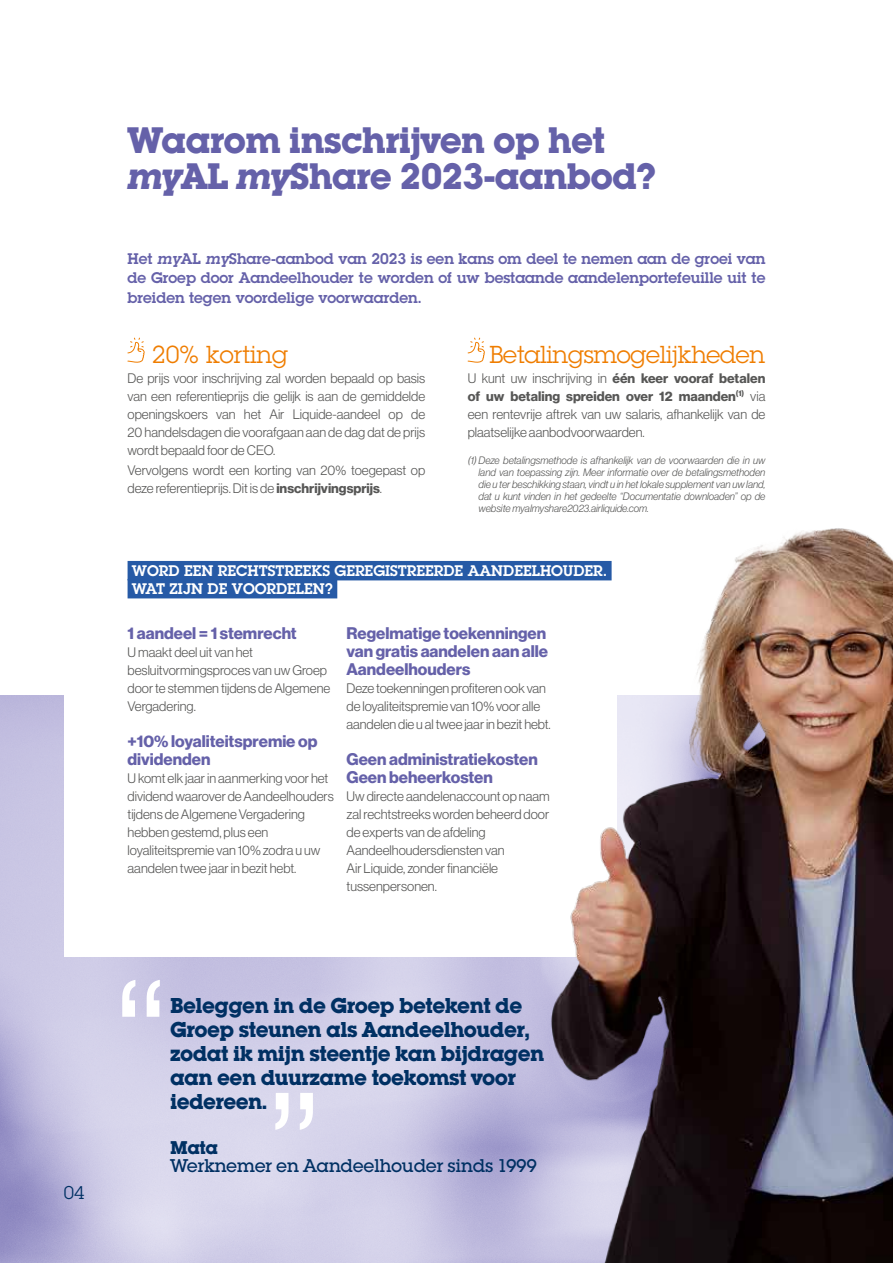
<style>
.page{position:relative;width:893px;height:1263px;background:#fff}
.page>*{position:absolute;margin:0;border:0;box-sizing:border-box;transform-origin:0 0}
.t1{font:700 36px/36px "Lubalin Graph Std";letter-spacing:-.025em;color:#6561a9}
.t2{font:24px "Lubalin Graph Std";letter-spacing:-.01em;color:#ef7d00}
.t3{font:700 21px/24px "Lubalin Graph Std";letter-spacing:-.025em;color:#003063}
.t4{font:500 18px "Lubalin Graph Std";letter-spacing:-.025em;color:#003063}
.t5{font:700 18px "Lubalin Graph Std";color:#003063}
.t6{font:18px "Lubalin Graph Std";color:#003063}
.t7{font:16.5px/18px "N Haas Grotesk DS Std 75 Bd";color:#6561a9}
.t8{font:600 15px/19.5px "Lubalin Graph Std";color:#6561a9;text-align:justify}
.t9{font:600 15px/18px "Lubalin Graph Std";color:#fff}
.t10{font:13.5px/18px "N Haas Grotesk DS Std 45 Lt";color:#575756}
.t11{font:13.5px "N Haas Grotesk DS Std 75 Bd";color:#575756}
.t12{font:10.5px/12px "N Haas Grotesk DS Std 46 Lt It";color:#575756;text-align:justify}
.s1{font-style:italic}
.s2{font-family:"N Haas Grotesk DS Std 75 Bd"}
.s3{font-family:"N Haas Grotesk DS Std 45 Lt"}
</style>
<div class="page">
<img style="left:488px;top:528px;width:405px;height:735px">
<div style="left:128px;top:561px;width:484px;height:19px;background:#265aa6"></div>
<div style="left:128px;top:579px;width:209px;height:19px;background:#265aa6"></div>
<svg style="left:127px;top:337px;width:18px;height:26px"></svg>
<svg style="left:467px;top:337px;width:18px;height:26px"></svg>
<svg style="left:122px;top:980px;width:38px;height:37px"></svg>
<svg style="left:275px;top:1093px;width:38px;height:37px"></svg>
<h3 class="t6" style="left:64px;top:1181px;width:22px">04</h3>
<h1 class="t1" style="left:128px;top:122px;width:530px">Waarom inschrijven op het <span class="s1">my</span>AL <span class="s1">my</span>Share 2023-aanbod?</h1>
<p class="t8" style="left:128px;top:249px;width:639px">Het <span class="s1">my</span>AL <span class="s1">my</span>Share-aanbod van 2023 is een kans om deel te nemen aan de groei van de Groep door Aandeelhouder te worden of uw bestaande aandelenportefeuille uit te breiden tegen voordelige voorwaarden.</p>
<h2 class="t2" style="left:152px;top:339px;width:138px">20% korting</h2>
<p class="t10" style="left:128px;top:369px;width:299px;text-align:justify">De prijs voor inschrijving zal worden bepaald op basis van een referentieprijs die gelijk is aan de gemiddelde openingskoers van het Air Liquide-aandeel op de 20 handelsdagen die voorafgaan aan de dag dat de prijs wordt bepaald foor de CEO.</p>
<p class="t10" style="left:128px;top:461px;width:299px">Vervolgens wordt een korting van 20% toegepast op deze referentieprijs. Dit is de <span class="s2">inschrijvingsprijs</span>.</p>
<h2 class="t2" style="left:490px;top:339px;width:277px">Betalingsmogelijkheden</h2>
<p class="t10" style="left:468px;top:369px;width:299px">U kunt uw inschrijving in <span class="s2">één keer vooraf betalen</span></p>
<p class="t11" style="left:468px;top:388px;width:299px">of uw betaling spreiden over 12 maanden<sup>(1)</sup> <span class="s3">via</span></p>
<p class="t10" style="left:468px;top:405px;width:299px">een rentevrije aftrek van uw salaris, afhankelijk van de plaatselijke aanbodvoorwaarden.</p>
<p class="t12" style="left:478px;top:455px;width:288px;text-indent:-11px">(1) Deze betalingsmethode is afhankelijk van de voorwaarden die in uw land van toepassing zijn. Meer informatie over de betalingsmethoden die u ter beschikking staan, vindt u in het lokale supplement van uw land, dat u kunt vinden in het gedeelte “Documentatie downloaden” op de website myalmyshare2023.airliquide.com.</p>
<p class="t9" style="left:132px;top:562px;width:477px">WORD EEN RECHTSTREEKS GEREGISTREERDE AANDEELHOUDER.<br>WAT ZIJN DE VOORDELEN?</p>
<p class="t7" style="left:128px;top:624px;width:171px">1 aandeel = 1 stemrecht</p>
<p class="t10" style="left:128px;top:643px;width:204px">U maakt deel uit van het besluitvormingsproces van uw Groep door te stemmen tijdens de Algemene<br>Vergadering.</p>
<p class="t7" style="left:128px;top:732px;width:191px">+10% loyaliteitspremie op dividenden</p>
<p class="t10" style="left:128px;top:769px;width:208px">U komt elk jaar in aanmerking voor het dividend waarover de Aandeelhouders tijdens de Algemene Vergadering hebben gestemd, plus een loyaliteitspremie van 10% zodra u uw aandelen twee jaar in bezit hebt.</p>
<p class="t7" style="left:347px;top:624px;width:203px;text-align:justify">Regelmatige toekenningen van gratis aandelen aan alle Aandeelhouders</p>
<p class="t10" style="left:347px;top:679px;width:206px">Deze toekenningen profiteren ook van de loyaliteitspremie van 10% voor alle aandelen die u al twee jaar in bezit hebt.</p>
<p class="t7" style="left:347px;top:750px;width:193px">Geen administratiekosten<br>Geen beheerkosten</p>
<p class="t10" style="left:347px;top:787px;width:205px">Uw directe aandelenaccount op naam zal rechtstreeks worden beheerd door de experts van de afdeling<br>Aandeelhoudersdiensten van<br>Air Liquide, zonder financiële tussenpersonen.</p>
<h3 class="t3" style="left:170px;top:993px;width:376px">Beleggen in de Groep betekent de<br>Groep steunen als Aandeelhouder, zodat ik mijn steentje kan bijdragen aan een duurzame toekomst voor iedereen.</h3>
<h3 class="t5" style="left:170px;top:1135px;width:50px">Mata</h3>
<h3 class="t4" style="left:170px;top:1154px;width:368px">Werknemer en Aandeelhouder sinds 1999</h3>
</div>
